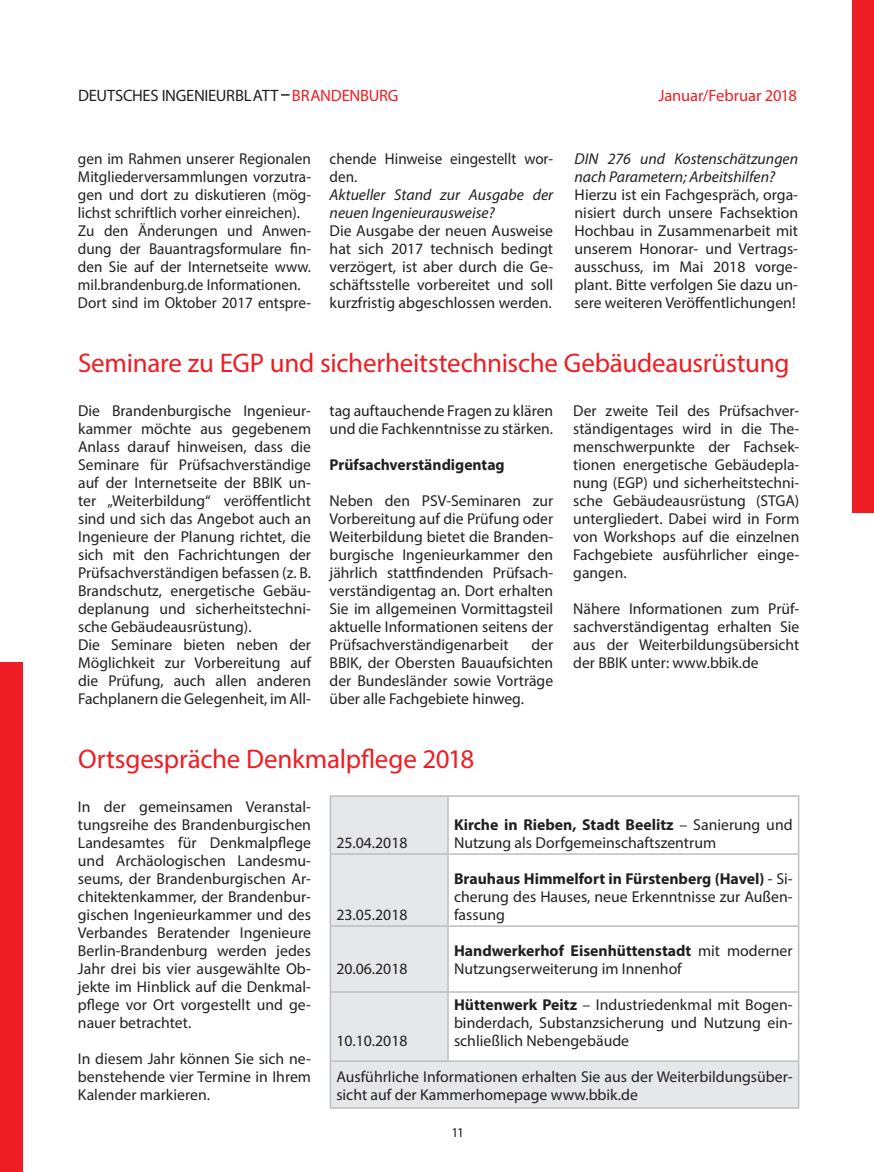
<style>
.page{position:relative;width:874px;height:1172px;background:#fff}
.page>*{position:absolute;margin:0;border:0;box-sizing:border-box;transform-origin:0 0}
.t1{font:27px "Myriad Pro";letter-spacing:-.01em;color:#ee1d23}
.t2{font:16.5px "Myriad Pro";letter-spacing:-.015em;color:#231f20}
.t3{font:16.5px "Myriad Pro";letter-spacing:-.005em;color:#ee1d23}
.t4{font:15.75px/18px "Myriad Pro";color:#231f20;text-align:justify}
.t5{font:italic 15.75px/18px "Myriad Pro";color:#231f20}
.t6{font:15.75px/18px "Myriad Pro";color:#231f20;scale:.96 1}
.t7{font:700 15.75px "Myriad Pro";color:#231f20}
.t8{font:13.5px "Myriad Pro";color:#231f20}
.s1{color:#ee1d23}
.s2{font-weight:700}
</style>
<div class="page">
<svg style="left:281px;top:94px;width:8px;height:2px"></svg>
<div style="left:852px;top:0;width:22px;height:513px;background:#ee1d23"></div>
<div style="left:0;top:661px;width:23px;height:510px;background:#ee1d23"></div>
<svg style="left:331px;top:796px;width:467px;height:310px"></svg>
<hr style="left:329px;top:795px;width:119px;height:1px;background:#bcbdc0">
<hr style="left:329px;top:796px;width:2px;height:57px;background:#bcbdc0">
<hr style="left:448px;top:795px;width:351px;height:1px;background:#bcbdc0">
<hr style="left:798px;top:796px;width:1px;height:57px;background:#bcbdc0">
<hr style="left:329px;top:854px;width:2px;height:71px;background:#bcbdc0">
<hr style="left:798px;top:854px;width:1px;height:71px;background:#bcbdc0">
<hr style="left:329px;top:926px;width:2px;height:65px;background:#bcbdc0">
<hr style="left:798px;top:926px;width:1px;height:65px;background:#bcbdc0">
<hr style="left:329px;top:992px;width:2px;height:68px;background:#bcbdc0">
<hr style="left:798px;top:992px;width:1px;height:68px;background:#bcbdc0">
<hr style="left:329px;top:1061px;width:2px;height:45px;background:#bcbdc0">
<hr style="left:798px;top:1061px;width:1px;height:45px;background:#bcbdc0">
<hr style="left:329px;top:1106px;width:119px;height:2px;background:#bcbdc0">
<hr style="left:448px;top:1106px;width:351px;height:2px;background:#bcbdc0">
<hr style="left:447px;top:796px;width:2px;height:57px;background:#bcbdc0">
<hr style="left:329px;top:853px;width:119px;height:1px;background:#bcbdc0">
<hr style="left:448px;top:853px;width:351px;height:1px;background:#bcbdc0">
<hr style="left:447px;top:854px;width:2px;height:71px;background:#bcbdc0">
<hr style="left:329px;top:925px;width:119px;height:1px;background:#bcbdc0">
<hr style="left:448px;top:925px;width:351px;height:1px;background:#bcbdc0">
<hr style="left:447px;top:926px;width:2px;height:65px;background:#bcbdc0">
<hr style="left:329px;top:991px;width:119px;height:1px;background:#bcbdc0">
<hr style="left:448px;top:991px;width:351px;height:1px;background:#bcbdc0">
<hr style="left:447px;top:992px;width:2px;height:68px;background:#bcbdc0">
<hr style="left:329px;top:1060px;width:119px;height:1px;background:#bcbdc0">
<hr style="left:448px;top:1060px;width:351px;height:1px;background:#bcbdc0">
<p class="t2" style="left:78px;top:86px;width:322px">DEUTSCHES INGENIEURBLATT <span class="s1">BRANDENBURG</span></p>
<p class="t3" style="left:658px;top:86px;width:140px">Januar/Februar 2018</p>
<p class="t4" style="left:78px;top:149px;width:235px;text-align:left">gen im Rahmen unserer Regionalen Mitgliederversammlungen vorzutra&shy;gen und dort zu diskutieren (mög&shy;lichst schriftlich vorher einreichen).<br>Zu den Änderungen und Anwen&shy;dung der Bauantragsformulare fin&shy;den Sie auf der Internetseite www. mil.brandenburg.de Informationen.<br>Dort sind im Oktober 2017 entspre-</p>
<p class="t6" style="left:329px;top:149px;width:234px">chende Hinweise eingestellt wor&shy;den.</p>
<p class="t5" style="left:329px;top:185px;width:225px">Aktueller Stand zur Ausgabe der neuen Ingenieurausweise?</p>
<p class="t4" style="left:329px;top:221px;width:225px">Die Ausgabe der neuen Ausweise hat sich 2017 technisch bedingt verzögert, ist aber durch die Ge&shy;schäftsstelle vorbereitet und soll kurzfristig abgeschlossen werden.</p>
<p class="t5" style="left:574px;top:149px;width:225px">DIN 276 und Kostenschätzungen nach Parametern; Arbeitshilfen?</p>
<p class="t4" style="left:574px;top:185px;width:225px">Hierzu ist ein Fachgespräch, orga&shy;nisiert durch unsere Fachsektion Hochbau in Zusammenarbeit mit unserem Honorar- und Vertrags&shy;ausschuss, im Mai 2018 vorge&shy;plant. Bitte verfolgen Sie dazu un&shy;sere weiteren Veröffentlichungen!</p>
<h1 class="t1" style="left:78px;top:346px;width:713px">Seminare zu EGP und sicherheitstechnische Gebäudeausrüstung</h1>
<p class="t4" style="left:78px;top:401px;width:234px;text-align:left">Die Brandenburgische Ingenieur&shy;kammer möchte aus gegebenem Anlass darauf hinweisen, dass die Seminare für Prüfsachverständige auf der Internetseite der BBIK un&shy;ter „Weiterbildung“ veröffentlicht sind und sich das Angebot auch an Ingenieure der Planung richtet, die sich mit den Fachrichtungen der Prüfsachverständigen befassen (z. B.<br>Brandschutz, energetische Gebäu&shy;deplanung und sicherheitstechni&shy;sche Gebäudeausrüstung).<br>Die Seminare bieten neben der Möglichkeit zur Vorbereitung auf die Prüfung, auch allen anderen Fachplanern die Gelegenheit, im All-</p>
<p class="t4" style="left:329px;top:401px;width:225px">tag auftauchende Fragen zu klären und die Fachkenntnisse zu stärken.</p>
<p class="t7" style="left:329px;top:454px;width:177px">Prüfsachverständigentag</p>
<p class="t4" style="left:329px;top:491px;width:225px">Neben den PSV-Seminaren zur Vorbereitung auf die Prüfung oder Weiterbildung bietet die Branden&shy;burgische Ingenieurkammer den jährlich stattfindenden Prüfsach&shy;verständigentag an. Dort erhalten Sie im allgemeinen Vormittagsteil aktuelle Informationen seitens der Prüfsachverständigenarbeit</p>
<p class="t4" style="left:329px;top:635px;width:225px;text-indent:202px">der BBIK, der Obersten Bauaufsichten der Bundesländer sowie Vorträge über alle Fachgebiete hinweg.</p>
<h1 class="t1" style="left:78px;top:742px;width:397px">Ortsgespräche Denkmalpflege 2018</h1>
<p class="t4" style="left:573px;top:401px;width:228px">Der zweite Teil des Prüfsachver&shy;ständigentages wird in die The&shy;menschwerpunkte der Fachsek&shy;tionen energetische Gebäudepla&shy;nung (EGP) und sicherheitstechni&shy;sche Gebäudeausrüstung (STGA) untergliedert. Dabei wird in Form von Workshops auf die einzelnen Fachgebiete ausführlicher einge&shy;gangen.</p>
<p class="t4" style="left:573px;top:599px;width:227px">Nähere Informationen zum Prüf&shy;sachverständigentag erhalten Sie aus der Weiterbildungsübersicht der BBIK unter: www.bbik.de</p>
<p class="t4" style="left:78px;top:797px;width:235px">In der gemeinsamen Veranstal&shy;tungsreihe des Brandenburgischen Landesamtes für Denkmalpflege und Archäologischen Landesmu&shy;seums, der Brandenburgischen Ar&shy;chitektenkammer, der Brandenbur&shy;gischen Ingenieurkammer und des Verbandes Beratender Ingenieure Berlin-Brandenburg werden jedes Jahr drei bis vier ausgewählte Ob&shy;jekte im Hinblick auf die Denkmal&shy;pflege vor Ort vorgestellt und ge&shy;nauer betrachtet.</p>
<p class="t4" style="left:78px;top:1049px;width:235px">In diesem Jahr können Sie sich ne&shy;benstehende vier Termine in Ihrem Kalender markieren.</p>
<p class="t4" style="left:336px;top:833px;width:73px">25.04.2018</p>
<p class="t4" style="left:336px;top:905px;width:73px">23.05.2018</p>
<p class="t4" style="left:336px;top:959px;width:73px">20.06.2018</p>
<p class="t4" style="left:454px;top:815px;width:340px"><span class="s2">Kirche in Rieben, Stadt Beelitz</span> – Sanierung und<br>Nutzung als Dorfgemeinschaftszentrum</p>
<p class="t4" style="left:454px;top:869px;width:340px"><span class="s2">Brauhaus Himmelfort in Fürstenberg (Havel)</span> - Si&shy;cherung des Hauses, neue Erkenntnisse zur Außen&shy;fassung</p>
<p class="t4" style="left:454px;top:941px;width:340px"><span class="s2">Handwerkerhof Eisenhüttenstadt</span> mit moderner<br>Nutzungserweiterung im Innenhof</p>
<p class="t4" style="left:454px;top:995px;width:340px"><span class="s2">Hüttenwerk Peitz</span> – Industriedenkmal mit Bogen&shy;binderdach, Substanzsicherung und Nutzung ein&shy;schließlich Nebengebäude</p>
<p class="t4" style="left:336px;top:1067px;width:458px">Ausführliche Informationen erhalten Sie aus der Weiterbildungsüber&shy;sicht auf der Kammerhomepage www.bbik.de</p>
<p class="t4" style="left:336px;top:1031px;width:73px">10.10.2018</p>
<p class="t8" style="left:451px;top:1123px;width:14px">11</p>
</div>
